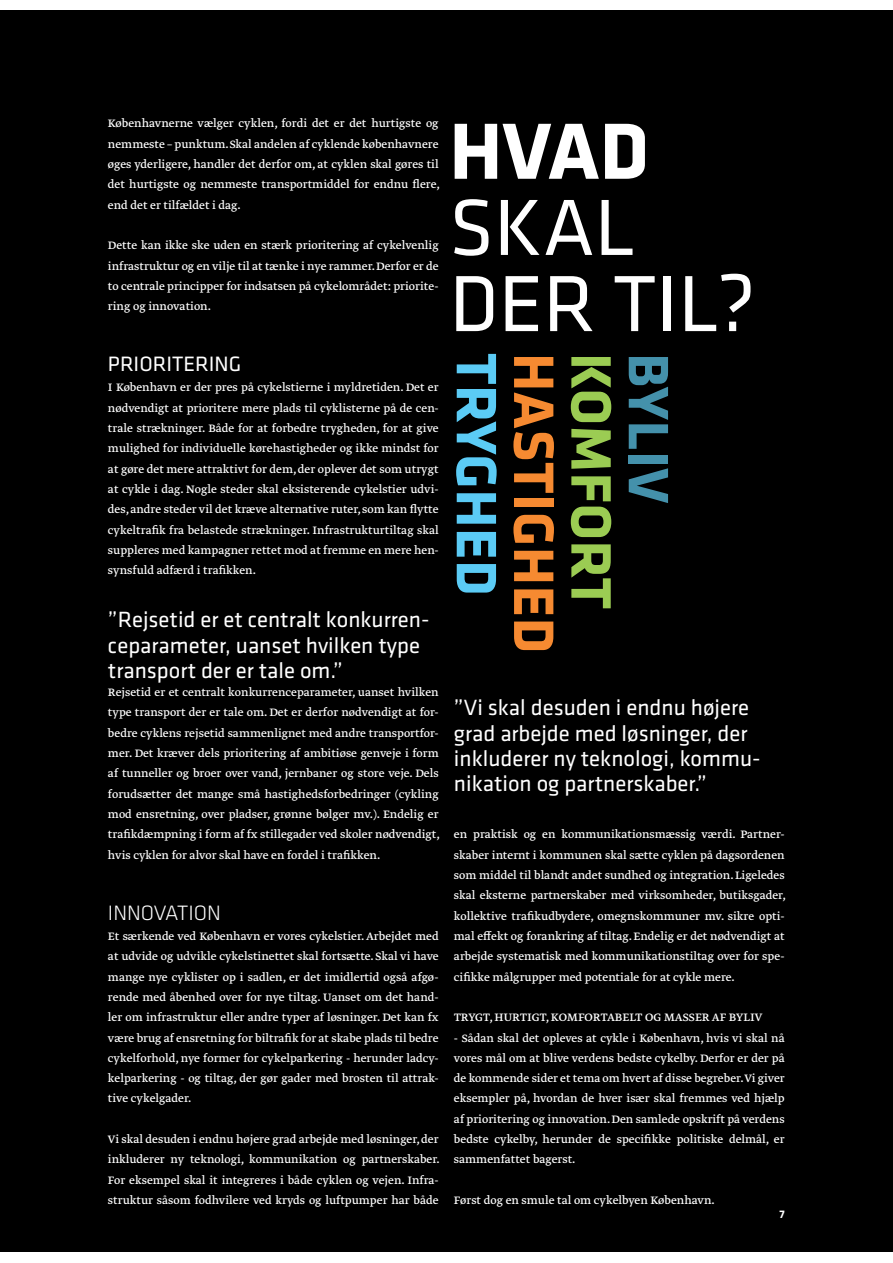
<style>
.page{position:relative;width:893px;height:1263px;background:#fff}
.page>*{position:absolute;margin:0;border:0;box-sizing:border-box;transform-origin:0 0}
.t1{font:82.5px/76.2px "Klavika";color:#fff}
.t2{font:700 82.5px "Klavika";color:#fff}
.t3{font:700 59.1px "Klavika";letter-spacing:.01em;color:#f68a31}
.t4{font:700 59.1px "Klavika";letter-spacing:.01em;color:#5bcbf5}
.t5{font:700 59.1px "Klavika";letter-spacing:.01em;color:#9bcc53}
.t6{font:700 59.1px "Klavika";letter-spacing:.01em;color:#4491ab}
.t7{font:22.8px/25.3px "Klavika";color:#fff}
.t8{font:21.6px "Klavika";color:#fff}
.t9{font:300 21.6px "Klavika";color:#fff}
.t10{font:12.75px/20.2px "Greta Text";color:#fff;text-align:justify}
.t11{font:700 11.4px "Klavika";color:#fff}
</style>
<div class="page">
<div style="left:0;top:11px;width:893px;height:1241px;background:#000"></div>
<p class="t10" style="left:108px;top:114px;width:333px">Københavnerne vælger cyklen, fordi det er det hurtigste og nemmeste – punktum. Skal andelen af cyklende københavnere øges yderligere, handler det derfor om, at cyklen skal gøres til det hurtigste og nemmeste transportmiddel for endnu flere, end det er tilfældet i dag.</p>
<p class="t10" style="left:108px;top:236px;width:332px">Dette kan ikke ske uden en stærk prioritering af cykelvenlig infrastruktur og en vilje til at tænke i nye rammer. Derfor er de to centrale principper for indsatsen på cykelområdet: priorite&shy;ring og innovation.</p>
<h3 class="t8" style="left:108px;top:353px;width:135px">PRIORITERING</h3>
<p class="t10" style="left:108px;top:378px;width:332px">I København er der pres på cykelstierne i myldretiden. Det er nødvendigt at prioritere mere plads til cyklisterne på de cen&shy;trale strækninger. Både for at forbedre trygheden, for at give mulighed for individuelle kørehastigheder og ikke mindst for at gøre det mere attraktivt for dem, der oplever det som utrygt at cykle i dag. Nogle steder skal eksisterende cykelstier udvi&shy;des, andre steder vil det kræve alternative ruter, som kan flytte cykeltrafik fra belastede strækninger. Infrastrukturtiltag skal suppleres med kampagner rettet mod at fremme en mere hen&shy;synsfuld adfærd i trafikken.</p>
<h3 class="t7" style="left:108px;top:607px;width:323px">”Rejsetid er et centralt konkurren&shy;ceparameter, uanset hvilken type transport der er tale om.”</h3>
<p class="t10" style="left:108px;top:683px;width:333px">Rejsetid er et centralt konkurrenceparameter, uanset hvilken type transport der er tale om. Det er derfor nødvendigt at for&shy;bedre cyklens rejsetid sammenlignet med andre transportfor&shy;mer. Det kræver dels prioritering af ambitiøse genveje i form af tunneller og broer over vand, jernbaner og store veje. Dels forudsætter det mange små hastighedsforbedringer (cykling mod ensretning, over pladser, grønne bølger mv.). Endelig er trafikdæmpning i form af fx stillegader ved skoler nødvendigt, hvis cyklen for alvor skal have en fordel i trafikken.</p>
<h3 class="t9" style="left:108px;top:904px;width:114px">INNOVATION</h3>
<p class="t10" style="left:108px;top:927px;width:332px">Et særkende ved København er vores cykelstier. Arbejdet med at udvide og udvikle cykelstinettet skal fortsætte. Skal vi have mange nye cyklister op i sadlen, er det imidlertid også afgø&shy;rende med åbenhed over for nye tiltag. Uanset om det hand&shy;ler om infrastruktur eller andre typer af løsninger. Det kan fx være brug af ensretning for biltrafik for at skabe plads til bedre cykelforhold, nye former for cykelparkering - herunder ladcy&shy;kelparkering - og tiltag, der gør gader med brosten til attrak&shy;tive cykelgader.</p>
<p class="t10" style="left:108px;top:1130px;width:333px">Vi skal desuden i endnu højere grad arbejde med løsninger, der inkluderer ny teknologi, kommunikation og partnerskaber.<br>For eksempel skal it integreres i både cyklen og vejen. Infra&shy;struktur såsom fodhvilere ved kryds og luftpumper har både</p>
<h1 class="t2" style="left:449px;top:106px;width:201px">HVAD</h1>
<h1 class="t1" style="left:449px;top:190px;width:308px">SKAL<br>DER TIL?</h1>
<h2 class="t4" style="left:508px;top:353px;width:244px;rotate:90deg">TRYGHED</h2>
<h2 class="t3" style="left:566px;top:353px;width:301px;rotate:90deg">HASTIGHED</h2>
<h2 class="t5" style="left:623px;top:353px;width:257px;rotate:90deg">KOMFORT</h2>
<h2 class="t6" style="left:680px;top:353px;width:151px;rotate:90deg">BYLIV</h2>
<h3 class="t7" style="left:454px;top:695px;width:308px">”Vi skal desuden i endnu højere grad arbejde med løsninger, der inkluderer ny teknologi, kommu&shy;nikation og partnerskaber.”</h3>
<p class="t10" style="left:454px;top:825px;width:333px">en praktisk og en kommunikationsmæssig værdi. Partner&shy;skaber internt i kommunen skal sætte cyklen på dagsordenen som middel til blandt andet sundhed og integration. Ligeledes skal eksterne partnerskaber med virksomheder, butiksgader, kollektive trafikudbydere, omegnskommuner mv. sikre opti&shy;mal effekt og forankring af tiltag. Endelig er det nødvendigt at arbejde systematisk med kommunikationstiltag over for spe&shy;cifikke målgrupper med potentiale for at cykle mere.</p>
<p class="t10" style="left:454px;top:1008px;width:310px">TRYGT, HURTIGT, KOMFORTABELT OG MASSER AF BYLIV</p>
<p class="t10" style="left:454px;top:1028px;width:332px">- Sådan skal det opleves at cykle i København, hvis vi skal nå vores mål om at blive verdens bedste cykelby. Derfor er der på de kommende sider et tema om hvert af disse begreber.Vi giver eksempler på, hvordan de hver især skal fremmes ved hjælp af prioritering og innovation. Den samlede opskrift på verdens bedste cykelby, herunder de specifikke politiske delmål, er sammenfattet bagerst.</p>
<p class="t10" style="left:454px;top:1191px;width:262px">Først dog en smule tal om cykelbyen København.</p>
<p class="t11" style="left:779px;top:1208px;width:7px">7</p>
</div>
